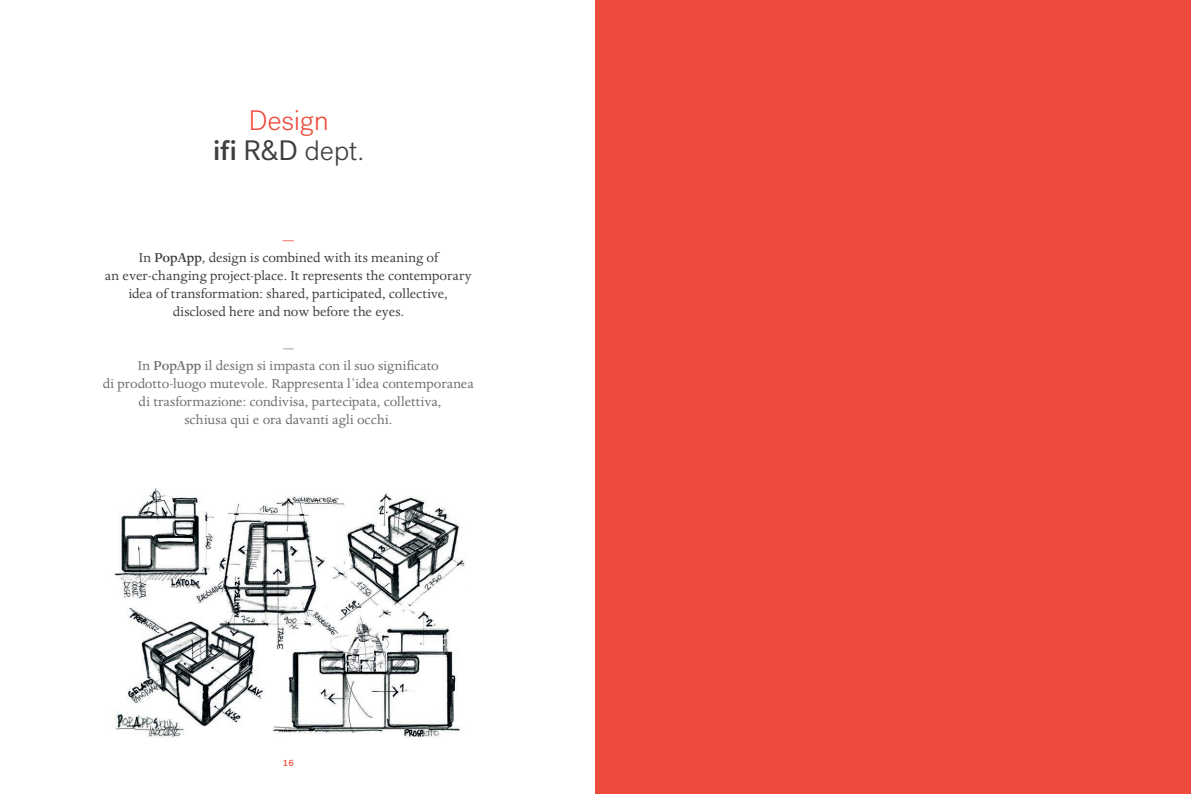
<style>
.page{position:relative;width:1191px;height:794px;background:#fff}
.page>*{position:absolute;margin:0;border:0;box-sizing:border-box;transform-origin:0 0}
.Titoli_Bold{font:300 28px "Post Grotesk";color:#3e3e3f}
.Titoli_Bold-2{font:300 28px "Post Grotesk";letter-spacing:-.005em;color:#ef4b3d}
.In_evidenza_graziato{font:15px "Dante MT Std";color:#3e3e3f}
.In_evidenza_graziato-2{font:15px "Dante MT Std";color:#6c6d70}
.In_evidenza_graziato-3{font:700 15px "Dante MT Std";color:#ef4b3d}
.t1{font:500 9px "Post Grotesk";color:#ef4b3d}
.s1{font-weight:500}
.s2{font-weight:400}
</style>
<div class="page">
<img style="left:114px;top:488px;width:351px;height:250px">
<div style="left:595px;top:0;width:596px;height:794px;background:#ef4b3d"></div>
<p class="Titoli_Bold-2" style="left:248px;top:104px;width:82px">Design</p>
<p class="Titoli_Bold" style="left:213px;top:134px;width:153px"><span class="s1">ifi</span> <span class="s2">R&amp;D</span> dept.</p>
<p class="In_evidenza_graziato-3" style="left:283px;top:231px;width:13px">-</p>
<p class="In_evidenza_graziato" style="left:139px;top:248px;width:301px">In <span class="s1">PopApp</span>, design is combined with its meaning of</p>
<p class="In_evidenza_graziato" style="left:105px;top:266px;width:368px">an ever-changing project-place. It represents the contemporary</p>
<p class="In_evidenza_graziato" style="left:129px;top:284px;width:320px">idea of transformation: shared, participated, collective,</p>
<p class="In_evidenza_graziato" style="left:173px;top:302px;width:233px">disclosed here and now before the eyes.</p>
<p class="In_evidenza_graziato-2" style="left:283px;top:338px;width:13px">-</p>
<p class="In_evidenza_graziato-2" style="left:138px;top:356px;width:302px">In <span class="s1">PopApp</span> il design si impasta con il suo significato</p>
<p class="In_evidenza_graziato-2" style="left:103px;top:374px;width:373px">di prodotto-luogo mutevole. Rappresenta l’idea contemporanea</p>
<p class="In_evidenza_graziato-2" style="left:139px;top:392px;width:304px">di trasformazione: condivisa, partecipata, collettiva,</p>
<p class="In_evidenza_graziato-2" style="left:184px;top:410px;width:209px">schiusa qui e ora davanti agli occhi.</p>
<p class="t1" style="left:283px;top:757px;width:12px">16</p>
</div>
